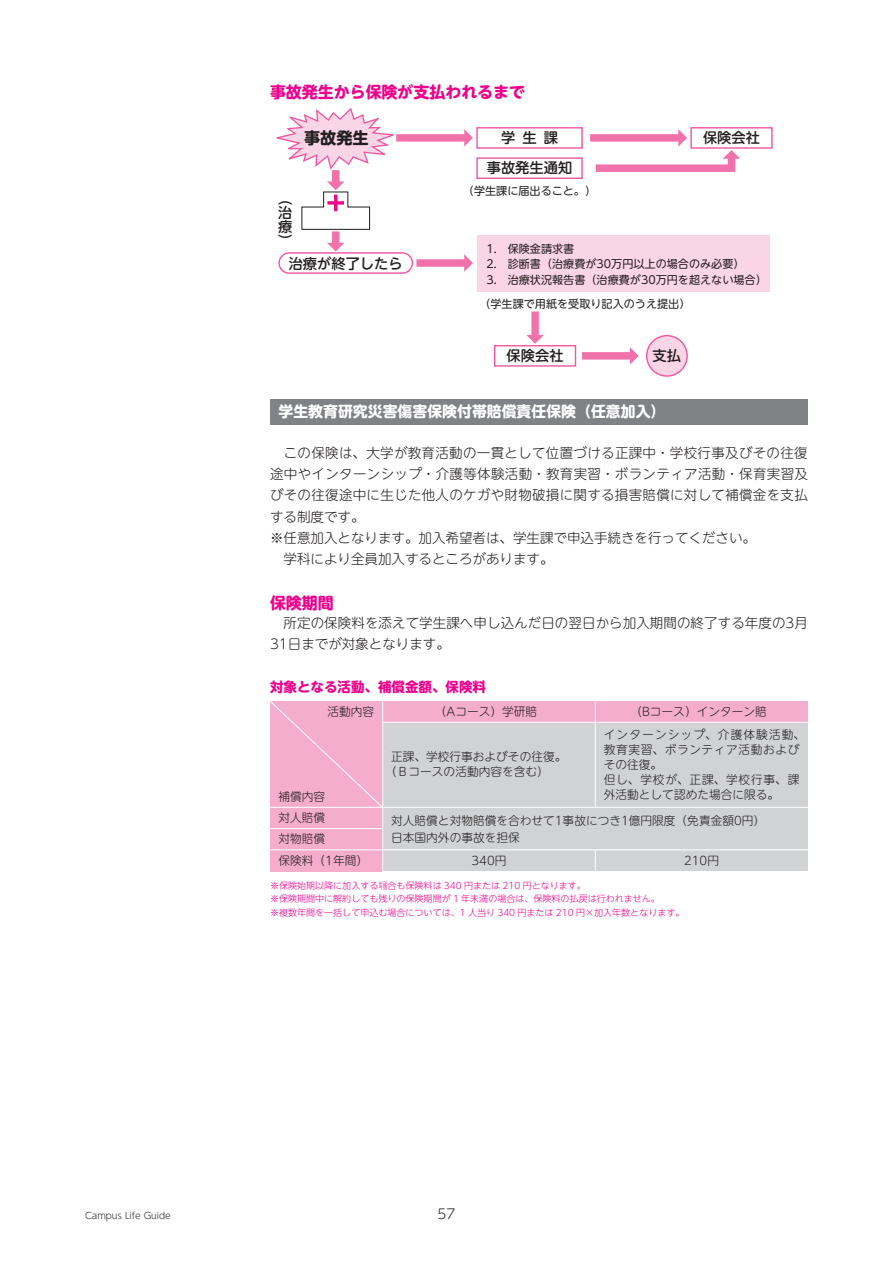
<style>
.page{position:relative;width:893px;height:1263px;background:#fff}
.page>*{position:absolute;margin:0;border:0;box-sizing:border-box;transform-origin:0 0}
.t1{font:700 16.2px "UD Shin M Go Pr 6";color:#231f20}
.t2{font:700 15.9px "UD Shin M Go Pr 6";color:#ed028c}
.t3{font:700 14.85px "UD Shin M Go Pro";color:#fff}
.t4{font:500 14.25px/14.2px "UD Shin M Go Pr 6";color:#231f20;text-align:justify}
.t5{font:300 13.5px/21.3px "UD Shin M Go Pro";letter-spacing:.005em;color:#231f20}
.t6{font:700 13.5px "UD Shin M Go Pro";color:#ed028c}
.t7{font:300 11.7px/21.3px "UD Shin M Go Pr 6";color:#231f20}
.t8{font:300 11.7px/14.9px "UD Shin M Go Pr 6";letter-spacing:.05em;color:#231f20}
.t9{font:11.1px/15.1px "UD Shin M Go Pr 6";color:#231f20}
.t10{font:300 9px/13.4px "UD Shin Go NT Pr 6";color:#ed028c}
.t11{font:300 9px "UD Shin M Go Pro";color:#231f20}
</style>
<div class="page">
<div style="left:270px;top:399px;width:538px;height:26px;background:#808285"></div>
<div style="left:278px;top:252px;width:135px;height:22px;border:1px solid #ef59a1;border-radius:10px"></div>
<div style="left:476px;top:127px;width:107px;height:22px;border:1px solid #ef59a1"></div>
<div style="left:476px;top:157px;width:107px;height:22px;border:1px solid #ef59a1"></div>
<div style="left:690px;top:127px;width:83px;height:22px;border:1px solid #ef59a1"></div>
<svg style="left:582px;top:347px;width:57px;height:18px"></svg>
<div style="left:494px;top:345px;width:82px;height:22px;border:1px solid #ef59a1"></div>
<svg style="left:526px;top:311px;width:18px;height:33px"></svg>
<svg style="left:590px;top:129px;width:150px;height:43px"></svg>
<div style="left:477px;top:235px;width:293px;height:56px;background:#fad5e5"></div>
<div style="left:647px;top:336px;width:40px;height:40px;background:#fad5e5;border-radius:50%"></div>
<div style="left:646px;top:335px;width:42px;height:42px;border:1px solid #ef59a1;border-radius:50%"></div>
<svg style="left:276px;top:107px;width:197px;height:165px"></svg>
<div style="left:383px;top:722px;width:425px;height:149px;background:#d1d2d4"></div>
<div style="left:270px;top:701px;width:113px;height:170px;background:#f5adce"></div>
<div style="left:383px;top:701px;width:212px;height:21px;background:#f5adce"></div>
<div style="left:595px;top:701px;width:213px;height:21px;background:#f5adce"></div>
<hr style="left:382px;top:701px;width:1px;height:191px;background:#fff">
<hr style="left:383px;top:722px;width:425px;height:1px;background:#fff">
<hr style="left:270px;top:807px;width:538px;height:1px;background:#fff">
<hr style="left:270px;top:828px;width:112px;height:1px;background:#fff">
<hr style="left:270px;top:849px;width:538px;height:1px;background:#fff">
<hr style="left:595px;top:701px;width:1px;height:106px;background:#fff">
<svg style="left:595px;top:850px;width:1px;height:21px"></svg>
<svg style="left:270px;top:701px;width:113px;height:107px"></svg>
<p class="t2" style="left:270px;top:79px;width:257px">事故発生から保険が支払われるまで</p>
<p class="t1" style="left:304px;top:124px;width:66px">事故発生</p>
<p class="t4" style="left:278px;top:190px;width:15px">（治療）</p>
<p class="t4" style="left:501px;top:130px;width:58px">学生課</p>
<p class="t4" style="left:487px;top:160px;width:87px">事故発生通知</p>
<p class="t9" style="left:463px;top:183px;width:135px">（学生課に届出ること。）</p>
<p class="t4" style="left:703px;top:130px;width:58px">保険会社</p>
<p class="t4" style="left:289px;top:255px;width:115px">治療が終了したら</p>
<p class="t9" style="left:486px;top:241px;width:282px">1.　保険金請求書<br>2.　診断書（治療費が30万円以上の場合のみ必要）<br>3.　治療状況報告書（治療費が30万円を超えない場合）</p>
<p class="t9" style="left:479px;top:295px;width:213px">（学生課で用紙を受取り記入のうえ提出）</p>
<p class="t4" style="left:507px;top:348px;width:58px">保険会社</p>
<p class="t4" style="left:653px;top:347px;width:30px">支払</p>
<p class="t3" style="left:279px;top:399px;width:388px">学生教育研究災害傷害保険付帯賠償責任保険（任意加入）</p>
<p class="t5" style="left:270px;top:441px;width:539px">　この保険は、大学が教育活動の一貫として位置づける正課中・学校行事及びその往復途中やインターンシップ・介護等体験活動・教育実習・ボランティア活動・保育実習及びその往復途中に生じた他人のケガや財物破損に関する損害賠償に対して補償金を支払する制度です。<br>※任意加入となります。加入希望者は、学生課で申込手続きを行ってください。<br>　学科により全員加入するところがあります。</p>
<p class="t2" style="left:270px;top:589px;width:65px">保険期間</p>
<p class="t5" style="left:270px;top:611px;width:539px">　所定の保険料を添えて学生課へ申し込んだ日の翌日から加入期間の終了する年度の3月<br>31日までが対象となります。</p>
<p class="t6" style="left:270px;top:675px;width:217px">対象となる活動、補償金額、保険料</p>
<p class="t7" style="left:327px;top:700px;width:48px">活動内容</p>
<p class="t7" style="left:279px;top:785px;width:48px">補償内容</p>
<p class="t7" style="left:435px;top:700px;width:104px">（Aコース）学研賠</p>
<p class="t7" style="left:630px;top:700px;width:138px">（Bコース）インターン賠</p>
<p class="t7" style="left:385px;top:749px;width:183px;line-height:14.9px;text-indent:6px">正課、学校行事およびその往復。（Ｂコースの活動内容を含む）</p>
<p class="t8" style="left:604px;top:727px;width:203px">インターンシップ、介護体験活動、教育実習、ボランティア活動およびその往復。<br>但し、学校が、正課、学校行事、課外活動として認めた場合に限る。</p>
<p class="t7" style="left:279px;top:806px;width:91px">対人賠償<br>対物賠償<br>保険料（1年間）</p>
<p class="t7" style="left:391px;top:811px;width:375px;line-height:17px">対人賠償と対物賠償を合わせて1事故につき1億円限度（免責金額0円）日本国内外の事故を担保</p>
<p class="t7" style="left:472px;top:849px;width:36px">340円</p>
<p class="t7" style="left:684px;top:849px;width:36px">210円</p>
<p class="t10" style="left:270px;top:879px;width:416px">※保険始期以降に加入する場合も保険料は 340 円または 210 円となります。<br>※保険期間中に解約しても残りの保険期間が 1 年未満の場合は、保険料の払戻は行われません。<br>※複数年間を一括して申込む場合については、1 人当り 340 円または 210 円×加入年数となります。</p>
<p class="t11" style="left:85px;top:1209px;width:87px">Campus Life Guide</p>
<p class="t5" style="left:438px;top:1202px;width:19px">57</p>
</div>
